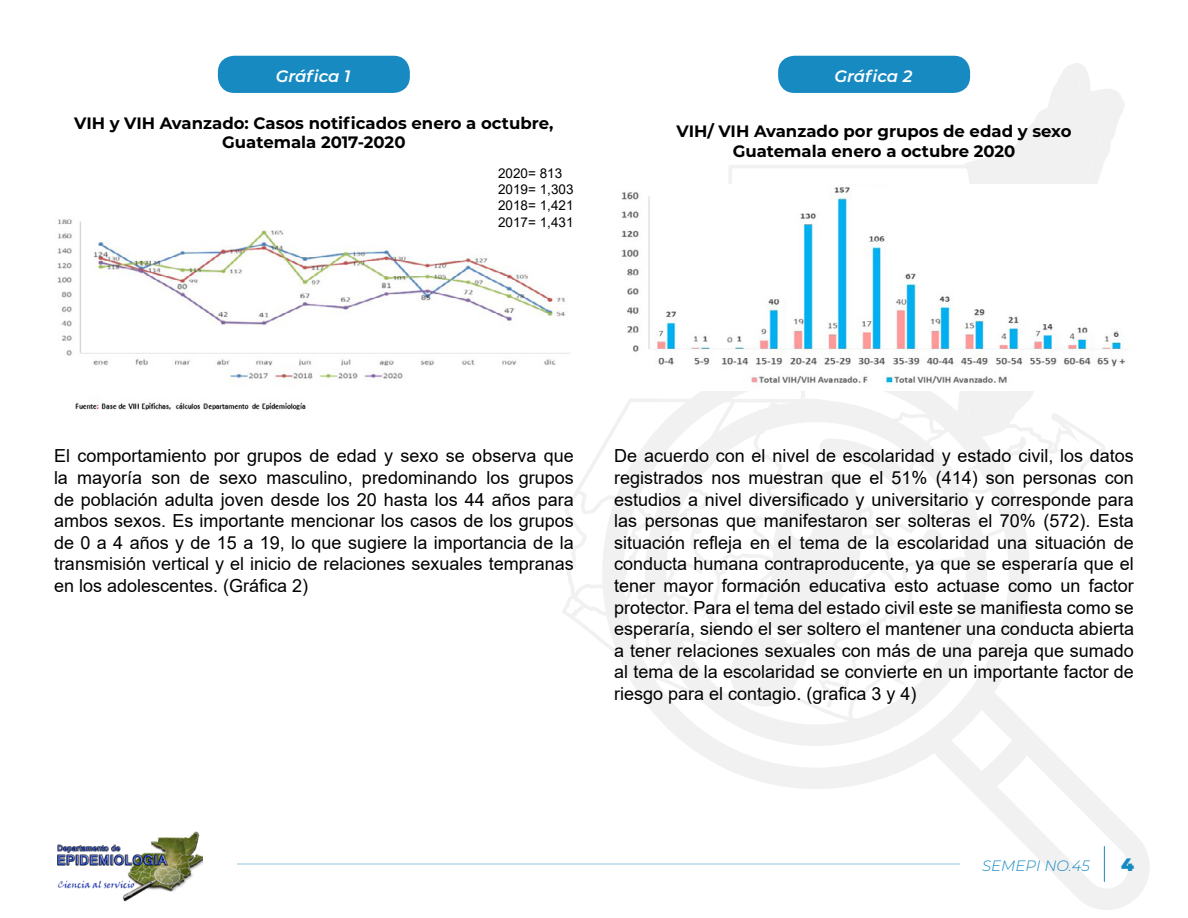
<style>
.page{position:relative;width:1188px;height:918px;background:#fff}
.page>*{position:absolute;margin:0;border:0;box-sizing:border-box;transform-origin:0 0}
.t1{font:18px/21.6px "Arial";color:#000;text-align:justify}
.t2{font:900 18px "Montserrat";color:#178ac2}
.t3{font:700 16.5px/19.8px "Montserrat";color:#000;text-align:center}
.t4{font:italic 600 16.5px "Montserrat";letter-spacing:-.005em;color:#fff}
.t5{font:italic 300 15px "Montserrat";color:#178ac2}
.t6{font:13.5px/16.2px "Arial";color:#000}
</style>
<div class="page">
<svg style="left:1021px;top:63px;width:103px;height:73px;fill:#f1f1f1"></svg>
<svg style="left:562px;top:498px;width:10px;height:121px"></svg>
<svg style="left:602px;top:721px;width:547px;height:189px"></svg>
<svg style="left:645px;top:721px;width:342px;height:25px;fill:#f1f1f1"></svg>
<svg style="left:572px;top:136px;width:542px;height:585px"></svg>
<img style="left:57px;top:831px;width:145px;height:70px">
<hr style="left:1104px;top:846px;width:1px;height:36px;background:#178ac2">
<hr style="left:237px;top:864px;width:723px;height:1px;background:#178ac2">
<img style="left:57px;top:208px;width:517px;height:212px">
<div style="left:218px;top:56px;width:192px;height:37px;background:#178ac2;border-radius:16px"></div>
<div style="left:778px;top:56px;width:192px;height:37px;background:#178ac2;border-radius:16px"></div>
<img style="left:614px;top:185px;width:513px;height:205px">
<p class="t4" style="left:276px;top:65px;width:76px">Gráfica 1</p>
<p class="t4" style="left:834px;top:65px;width:79px">Gráfica 2</p>
<p class="t3" style="left:74px;top:112px;width:481px">VIH y VIH Avanzado: Casos notificados enero a octubre,<br>Guatemala 2017-2020</p>
<p class="t6" style="left:498px;top:165px;width:77px">2020= 813<br>2019= 1,303<br>2018= 1,421<br>2017= 1,431</p>
<p class="t3" style="left:677px;top:120px;width:396px">VIH/ VIH Avanzado por grupos de edad y sexo<br>Guatemala enero a octubre 2020</p>
<p class="t1" style="left:54px;top:445px;width:521px">El comportamiento por grupos de edad y sexo se observa que la mayoría son de sexo masculino, predominando los grupos de población adulta joven desde los 20 hasta los 44 años para ambos sexos. Es importante mencionar los casos de los grupos de 0 a 4 años y de 15 a 19, lo que sugiere la importancia de la transmisión vertical y el inicio de relaciones sexuales tempranas en los adolescentes. (Gráfica 2)</p>
<p class="t1" style="left:614px;top:445px;width:521px">De acuerdo con el nivel de escolaridad y estado civil, los datos registrados nos muestran que el 51% (414) son personas con estudios a nivel diversificado y universitario y corresponde para las personas que manifestaron ser solteras el 70% (572). Esta situación refleja en el tema de la escolaridad una situación de conducta humana contraproducente, ya que se esperaría que el tener mayor formación educativa esto actuase como un factor protector. Para el tema del estado civil este se manifiesta como se esperaría, siendo el ser soltero el mantener una conducta abierta a tener relaciones sexuales con más de una pareja que sumado al tema de la escolaridad se convierte en un importante factor de riesgo para el contagio. (grafica 3 y 4)</p>
<p class="t5" style="left:982px;top:856px;width:109px">SEMEPI NO.45</p>
<p class="t2" style="left:1121px;top:851px;width:14px">4</p>
</div>
